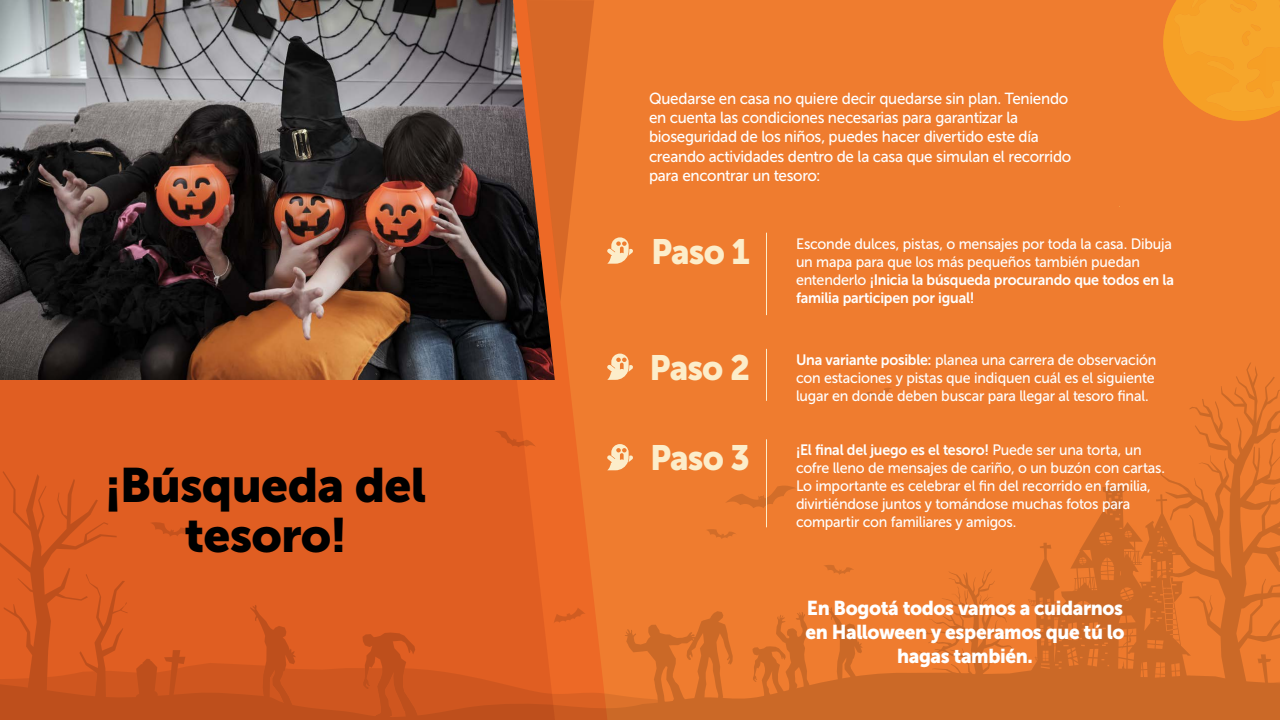
<style>
.page{position:relative;width:1280px;height:720px;background:#ef7c2f}
.page>*{position:absolute;margin:0;border:0;box-sizing:border-box;transform-origin:0 0}
.t1{font:48px/50px "Museo Sans 900";letter-spacing:-.015em;color:#000;text-align:center}
.t2{font:35px "Museo Sans 900";letter-spacing:-.025em;color:#fcedca;scale:.95 1}
.t3{font:20px/24px "Museo Sans 900";letter-spacing:-.02em;color:#fff;text-align:center;scale:.95 1}
.t4{font:16px/19.2px "Museo Sans 500";letter-spacing:-.02em;color:#fff;scale:.95 1}
.t5{font:15px/18px "Museo Sans 500";letter-spacing:-.015em;color:#fff;scale:.95 1}
.t6{font:15px/18px "Museo Sans 700";letter-spacing:-.015em;color:#fff;scale:.95 1}
.s1{font-family:"Museo Sans 500"}
.s2{font-family:"Museo Sans 700"}
</style>
<div class="page">
<svg style="left:555px;top:302px;width:46px;height:361px;fill:#ed6926"></svg>
<div style="left:0;top:380px;width:555px;height:283px;background:#e05e22"></div>
<svg style="left:555px;top:0;width:39px;height:302px"></svg>
<svg style="left:917px;top:569px;width:97px;height:94px"></svg>
<svg style="left:1159px;top:362px;width:121px;height:301px"></svg>
<svg style="left:1028px;top:486px;width:163px;height:177px"></svg>
<svg style="left:827px;top:607px;width:36px;height:56px"></svg>
<svg style="left:191px;top:663px;width:1053px;height:5px"></svg>
<svg style="left:250px;top:605px;width:46px;height:63px;background:#d3581f"></svg>
<svg style="left:363px;top:633px;width:56px;height:35px;background:#cb551e"></svg>
<svg style="left:625px;top:611px;width:108px;height:57px"></svg>
<svg style="left:752px;top:612px;width:60px;height:56px"></svg>
<svg style="left:0;top:668px;width:1280px;height:52px;background:#cf6324"></svg>
<svg style="left:1258px;top:654px;width:13px;height:33px"></svg>
<svg style="left:726px;top:486px;width:69px;height:22px"></svg>
<svg style="left:494px;top:431px;width:42px;height:16px"></svg>
<svg style="left:554px;top:608px;width:32px;height:15px"></svg>
<svg style="left:0;top:471px;width:191px;height:241px;background:#d75a20"></svg>
<svg style="left:824px;top:565px;width:30px;height:10px"></svg>
<svg style="left:707px;top:529px;width:29px;height:10px"></svg>
<svg style="left:863px;top:388px;width:29px;height:11px"></svg>
<hr style="left:766px;top:233px;width:1px;height:82px;background:#fcedca">
<hr style="left:766px;top:349px;width:1px;height:52px;background:#fcedca">
<hr style="left:766px;top:439px;width:1px;height:88px;background:#fcedca">
<img style="left:1163px;top:0;width:117px;height:121px">
<img style="left:0;top:0;width:555px;height:380px">
<svg style="left:607px;top:237px;width:26px;height:27px"></svg>
<svg style="left:607px;top:354px;width:26px;height:26px"></svg>
<svg style="left:607px;top:444px;width:26px;height:26px"></svg>
<h1 class="t1" style="left:106px;top:460px;width:322px">¡Búsqueda del tesoro!</h1>
<p class="t4" style="left:649px;top:89px;width:446px">Quedarse en casa no quiere decir quedarse sin plan. Teniendo en cuenta las condiciones necesarias para garantizar la bioseguridad de los niños, puedes hacer divertido este día creando actividades dentro de la casa que simulan el recorrido para encontrar un tesoro:</p>
<h2 class="t2" style="left:651px;top:232px;width:106px">Paso 1</h2>
<p class="t5" style="left:796px;top:235px;width:397px">Esconde dulces, pistas, o mensajes por toda la casa. Dibuja un mapa para que los más pequeños también puedan</p>
<p class="t6" style="left:796px;top:270px;width:400px"><span class="s1">entenderlo</span> ¡Inicia la búsqueda procurando que todos en la familia participen por igual!</p>
<h2 class="t2" style="left:650px;top:348px;width:107px">Paso 2</h2>
<p class="t5" style="left:796px;top:351px;width:381px;text-align:justify"><span class="s2">Una variante posible:</span> planea una carrera de observación con estaciones y pistas que indiquen cuál es el siguiente lugar en donde deben buscar para llegar al tesoro final.</p>
<h2 class="t2" style="left:650px;top:438px;width:107px">Paso 3</h2>
<p class="t6" style="left:796px;top:441px;width:365px">¡El final del juego es el tesoro! <span class="s1">Puede ser una torta, un</span></p>
<p class="t5" style="left:796px;top:459px;width:390px">cofre lleno de mensajes de cariño, o un buzón con cartas.<br>Lo importante es celebrar el fin del recorrido en familia, divirtiéndose juntos y tomándose muchas fotos para compartir con familiares y amigos.</p>
<h3 class="t3" style="left:805px;top:596px;width:337px">En Bogotá todos vamos a cuidarnos en Halloween y esperamos que tú lo hagas también.</h3>
</div>
